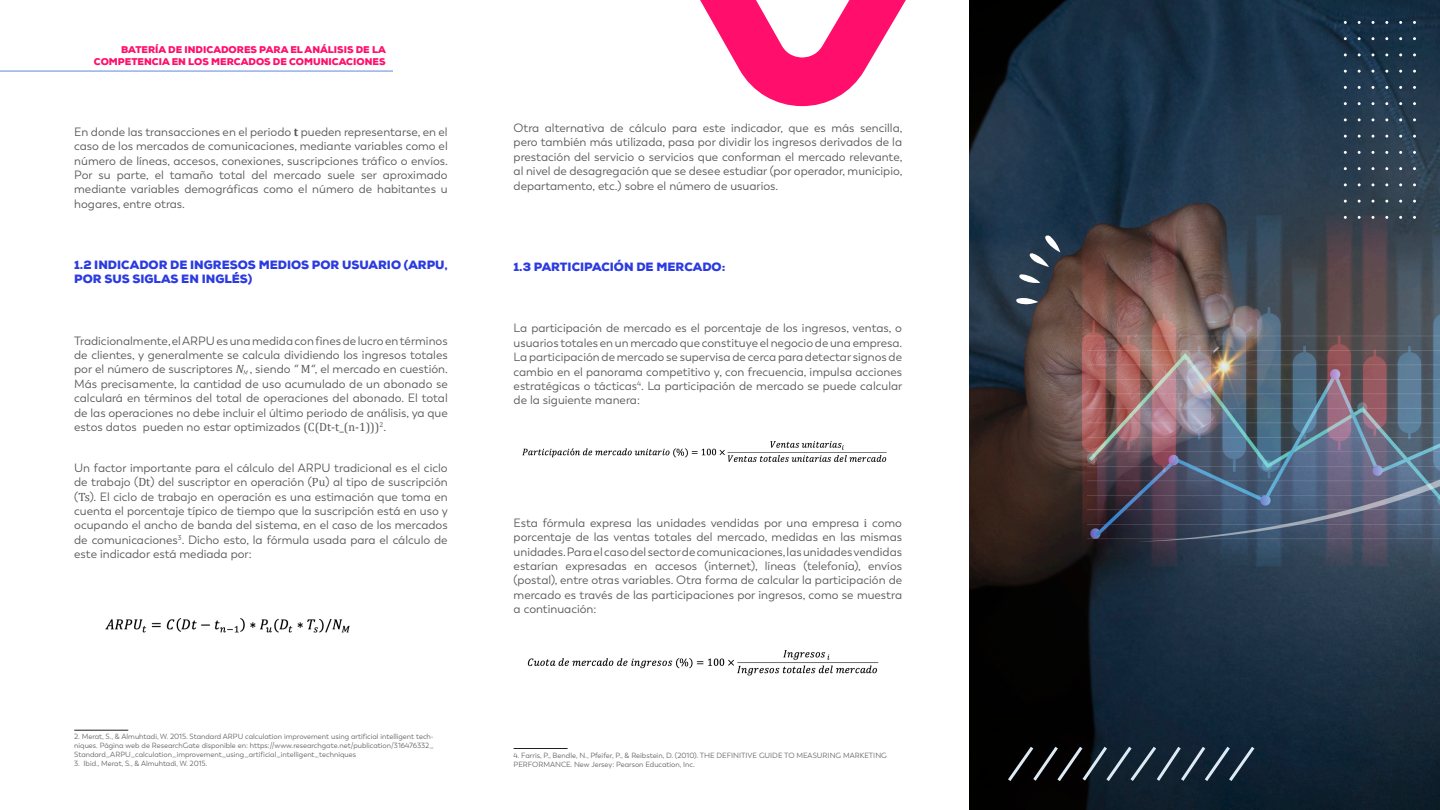
<style>
.page{position:relative;width:1440px;height:810px;background:#fff}
.page>*{position:absolute;margin:0;border:0;box-sizing:border-box;transform-origin:0 0}
.t1{font:12px/14.4px "Boston";color:#57585a;text-align:justify}
.t2{font:900 12px/14.4px "Nexa";color:#2b3be0}
.t3{font:900 9.75px/11.7px "Nexa";color:#ff0e6b;text-align:right}
.t4{font:7.5px/9px "Boston";color:#636366;text-align:justify}
.s1{font-family:"Cambria";font-weight:700}
.s2{font-family:"Cambria";font-style:italic}
.s3{font-family:"Cambria"}
</style>
<div class="page">
<hr style="left:0;top:71px;width:393px;height:1px;background:#6087e3">
<hr style="left:74px;top:730px;width:54px;height:1px;background:#231f20">
<hr style="left:514px;top:748px;width:54px;height:1px;background:#231f20">
<img style="left:970px;top:0;width:470px;height:810px">
<img style="left:527px;top:650px;width:352px;height:26px">
<img style="left:105px;top:618px;width:245px;height:15px">
<img style="left:522px;top:441px;width:365px;height:21px">
<svg style="left:1005px;top:743px;width:252px;height:41px;background:#232e38"></svg>
<svg style="left:1019px;top:274px;width:21px;height:9px"></svg>
<svg style="left:1016px;top:297px;width:22px;height:8px"></svg>
<svg style="left:1029px;top:235px;width:31px;height:32px"></svg>
<svg style="left:700px;top:0;width:206px;height:106px"></svg>
<svg style="left:243px;top:370px;width:5px;height:4px"></svg>
<p class="t3" style="left:94px;top:44px;width:293px">BATERÍA DE INDICADORES PARA EL ANÁLISIS DE LA<br>COMPETENCIA EN LOS MERCADOS DE COMUNICACIONES</p>
<p class="t1" style="left:74px;top:125px;width:375px">En donde las transacciones en el periodo <span class="s1">t</span> pueden representarse, en el caso de los mercados de comunicaciones, mediante variables como el número de líneas, accesos, conexiones, suscripciones tráfico o envíos.<br>Por su parte, el tamaño total del mercado suele ser aproximado mediante variables demográficas como el número de habitantes u hogares, entre otras.</p>
<p class="t2" style="left:74px;top:258px;width:375px">1.2 INDICADOR DE INGRESOS MEDIOS POR USUARIO (ARPU,<br>POR SUS SIGLAS EN INGLÉS)</p>
<p class="t1" style="left:74px;top:333px;width:375px">Tradicionalmente, el ARPU es una medida con fines de lucro en términos de clientes, y generalmente se calcula dividiendo los ingresos totales por el número de suscriptores <span class="s2">N</span> , siendo <span class="s2">“</span> <span class="s3">M</span><span class="s2">“</span>, el mercado en cuestión.<br>Más precisamente, la cantidad de uso acumulado de un abonado se calculará en términos del total de operaciones del abonado. El total de las operaciones no debe incluir el último periodo de análisis, ya que estos datos pueden no estar optimizados <span class="s3">(C(Dt-t_(n-1)))</span><sup>2</sup>.</p>
<p class="t1" style="left:74px;top:461px;width:375px">Un factor importante para el cálculo del ARPU tradicional es el ciclo de trabajo (<span class="s3">Dt</span>) del suscriptor en operación (<span class="s3">Pu</span>) al tipo de suscripción (<span class="s3">Ts</span>). El ciclo de trabajo en operación es una estimación que toma en cuenta el porcentaje típico de tiempo que la suscripción está en uso y ocupando el ancho de banda del sistema, en el caso de los mercados de comunicaciones<sup>3</sup>. Dicho esto, la fórmula usada para el cálculo de este indicador está mediada por:</p>
<p class="t4" style="left:74px;top:732px;width:361px">2. Merat, S., &amp; Almuhtadi, W. 2015. Standard ARPU calculation improvement using artificial intelligent tech&shy;niques. Página web de ResearchGate disponible en: https://www.researchgate.net/publication/316476332_ Standard_ARPU_calculation_improvement_using_artificial_intelligent_techniques</p>
<p class="t4" style="left:74px;top:759px;width:135px">3. Ibid., Merat, S., &amp; Almuhtadi, W. 2015.</p>
<p class="t1" style="left:514px;top:121px;width:390px">Otra alternativa de cálculo para este indicador, que es más sencilla, pero también más utilizada, pasa por dividir los ingresos derivados de la prestación del servicio o servicios que conforman el mercado relevante, al nivel de desagregación que se desee estudiar (por operador, municipio, departamento, etc.) sobre el número de usuarios.</p>
<p class="t2" style="left:514px;top:260px;width:213px">1.3 PARTICIPACIÓN DE MERCADO:</p>
<p class="t1" style="left:514px;top:321px;width:390px">La participación de mercado es el porcentaje de los ingresos, ventas, o usuarios totales en un mercado que constituye el negocio de una empresa.<br>La participación de mercado se supervisa de cerca para detectar signos de cambio en el panorama competitivo y, con frecuencia, impulsa acciones estratégicas o tácticas<sup>4</sup>. La participación de mercado se puede calcular de la siguiente manera:</p>
<p class="t1" style="left:514px;top:516px;width:390px">Esta fórmula expresa las unidades vendidas por una empresa <span class="s3">i</span> como porcentaje de las ventas totales del mercado, medidas en las mismas unidades. Para el caso del sector de comunicaciones, las unidades vendidas estarían expresadas en accesos (internet), líneas (telefonía), envíos (postal), entre otras variables. Otra forma de calcular la participación de mercado es través de las participaciones por ingresos, como se muestra a continuación:</p>
<p class="t4" style="left:514px;top:751px;width:375px">4. Farris, P., Bendle, N., Pfeifer, P., &amp; Reibstein, D. (2010). THE DEFINITIVE GUIDE TO MEASURING MARKETING<br>PERFORMANCE. New Jersey: Pearson Education, Inc.</p>
</div>
